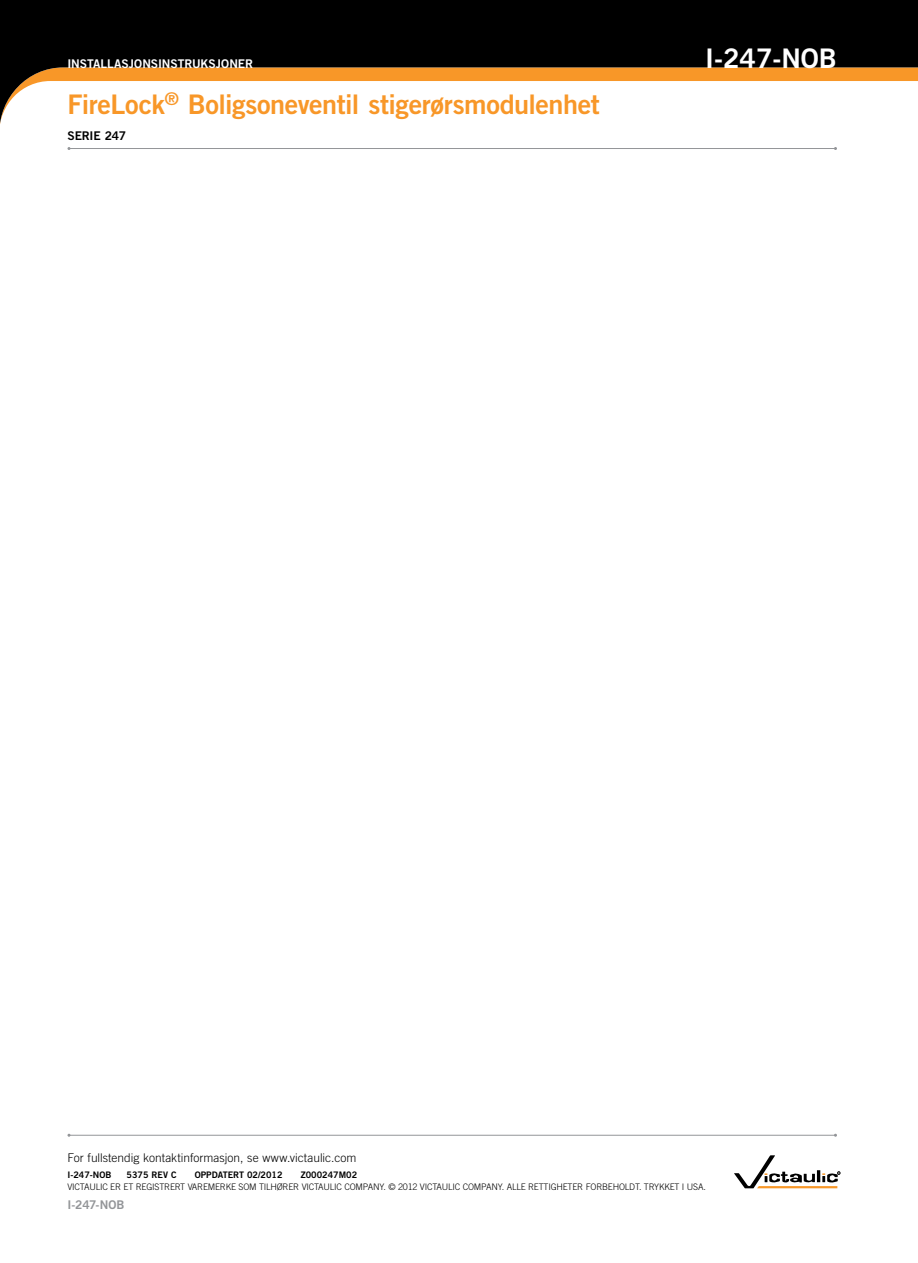
<style>
.page{position:relative;width:918px;height:1263px;background:#fff}
.page>*{position:absolute;margin:0;border:0;box-sizing:border-box;transform-origin:0 0}
.t1{font:27px "Trade Gothic LT Std Bd 2";letter-spacing:-.015em;color:#f89728}
.t2{font:27px "Trade Gothic LT Std Bd 2";color:#fff}
.t3{font:300 12px "Trade Gothic LT Std";letter-spacing:.005em;color:#000}
.t4{font:12px "Trade Gothic LT Std Bd 2";letter-spacing:-.005em;color:#fff}
.t5{font:12px "Trade Gothic LT Std Bd 2";letter-spacing:-.005em;color:#939598}
.t6{font:12px "Trade Gothic LT Std Bd 2";letter-spacing:-.015em;color:#000}
.t7{font:300 9px "Trade Gothic LT Std";letter-spacing:-.02em;color:#000}
.t8{font:9px "Trade Gothic LT Std Bd 2";color:#000}
</style>
<div class="page">
<svg style="left:0;top:0;width:918px;height:124px;fill:#000"></svg>
<hr style="left:69px;top:148px;width:767px;height:1px;background:#939598">
<hr style="left:69px;top:1135px;width:767px;height:1px;background:#939598">
<svg style="left:734px;top:1155px;width:106px;height:33px"></svg>
<h2 class="t4" style="left:68px;top:56px;width:187px">INSTALLASJONSINSTRUKSJONER</h2>
<h1 class="t2" style="left:705px;top:41px;width:133px">I-247-NOB</h1>
<h1 class="t1" style="left:68px;top:88px;width:534px">FireLock<sup>®</sup> Boligsoneventil stigerørsmodulenhet</h1>
<h2 class="t6" style="left:68px;top:128px;width:60px">SERIE 247</h2>
<h2 class="t3" style="left:68px;top:1150px;width:291px">For fullstendig kontaktinformasjon, se www.victaulic.com</h2>
<p class="t8" style="left:68px;top:1170px;width:45px">I-247-NOB</p>
<p class="t8" style="left:127px;top:1170px;width:52px">5375 REV C</p>
<p class="t8" style="left:195px;top:1170px;width:89px">OPPDATERT 02/2012</p>
<p class="t8" style="left:301px;top:1170px;width:58px">Z000247M02</p>
<p class="t7" style="left:68px;top:1181px;width:640px">VICTAULIC ER ET REGISTRERT VAREMERKE SOM TILHØRER VICTAULIC COMPANY. © 2012 VICTAULIC COMPANY. ALLE RETTIGHETER FORBEHOLDT. TRYKKET I USA.</p>
<h2 class="t5" style="left:68px;top:1197px;width:59px">I-247-NOB</h2>
</div>
